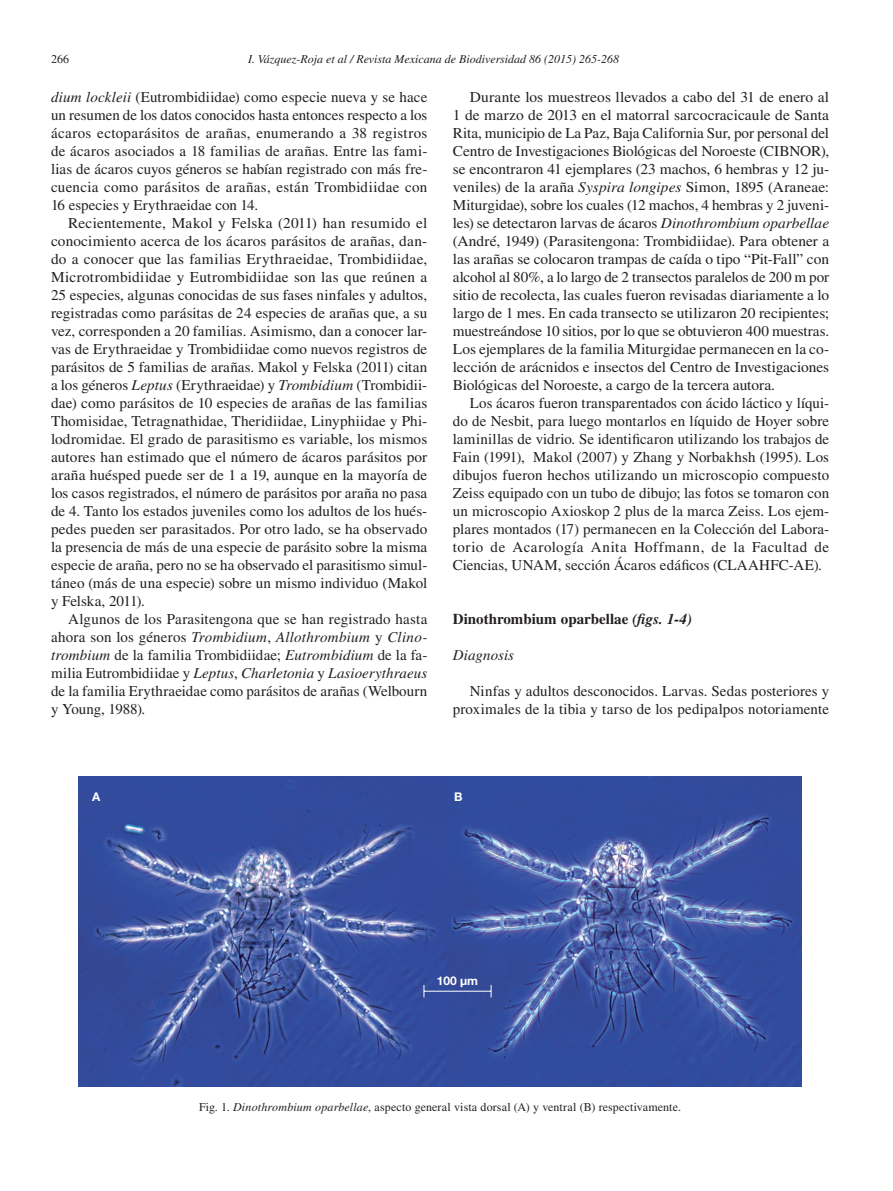
<style>
.page{position:relative;width:893px;height:1191px;background:#fff}
.page>*{position:absolute;margin:0;border:0;box-sizing:border-box;transform-origin:0 0}
.texto{font:15px/18px "Times LT Std";letter-spacing:.005em;color:#231f20;text-align:justify}
.t1{font:700 15px "Times LT Std";color:#231f20}
.H2_1{font:italic 15px "Times LT Std";letter-spacing:.005em;color:#231f20}
.pie_fig{font:12px "Times LT Std";letter-spacing:.005em;color:#231f20}
.t2{font:italic 12px "Times LT Std";color:#231f20}
.t3{font:700 12px "Helvetica Neue LT Std";color:#fff}
.s1{font-style:italic}
</style>
<div class="page">
<img style="left:79px;top:776px;width:723px;height:310px">
<svg style="left:491px;top:985px;width:1px;height:12px"></svg>
<hr style="left:424px;top:990px;width:67px;height:1px;background:#fff">
<p class="pie_fig" style="left:51px;top:53px;width:19px">266</p>
<p class="t2" style="left:248px;top:53px;width:372px">I. Vázquez-Roja et al / Revista Mexicana de Biodiversidad 86 (2015) 265-268</p>
<p class="texto" style="left:453px;top:88px;width:378px;text-indent:17px">Durante los muestreos llevados a cabo del 31 de enero al 1 de marzo de 2013 en el matorral sarcocracicaule de Santa Rita, municipio de La Paz, Baja California Sur, por personal del Centro de Investigaciones Biológicas del Noroeste (CIBNOR), se encontraron 41 ejemplares (23 machos, 6 hembras y 12 ju&shy;veniles) de la araña <span class="s1">Syspira longipes</span> Simon, 1895 (Araneae:<br>Miturgidae), sobre los cuales (12 machos, 4 hembras y 2 juveni&shy;les) se detectaron larvas de ácaros <span class="s1">Dinothrombium oparbellae </span>(André, 1949) (Parasitengona: Trombidiidae). Para obtener a las arañas se colocaron trampas de caída o tipo “Pit-Fall” con alcohol al 80%, a lo largo de 2 transectos paralelos de 200 m por sitio de recolecta, las cuales fueron revisadas diariamente a lo largo de 1 mes. En cada transecto se utilizaron 20 recipientes; muestreándose 10 sitios, por lo que se obtuvieron 400 muestras.<br>Los ejemplares de la familia Miturgidae permanecen en la co&shy;lección de arácnidos e insectos del Centro de Investigaciones Biológicas del Noroeste, a cargo de la tercera autora.</p>
<p class="texto" style="left:453px;top:394px;width:378px;text-indent:17px">Los ácaros fueron transparentados con ácido láctico y líqui&shy;do de Nesbit, para luego montarlos en líquido de Hoyer sobre laminillas de vidrio. Se identificaron utilizando los trabajos de Fain (1991), Makol (2007) y Zhang y Norbakhsh (1995). Los dibujos fueron hechos utilizando un microscopio compuesto Zeiss equipado con un tubo de dibujo; las fotos se tomaron con un microscopio Axioskop 2 plus de la marca Zeiss. Los ejem&shy;plares montados (17) permanecen en la Colección del Labora&shy;torio de Acarología Anita Hoffmann, de la Facultad de Ciencias, UNAM, sección Ácaros edáficos (CLAAHFC-AE).</p>
<p class="texto" style="left:51px;top:88px;width:378px"><span class="s1">dium lockleii</span> (Eutrombidiidae) como especie nueva y se hace un resumen de los datos conocidos hasta entonces respecto a los ácaros ectoparásitos de arañas, enumerando a 38 registros de ácaros asociados a 18 familias de arañas. Entre las fami&shy;lias de ácaros cuyos géneros se habían registrado con más fre&shy;cuencia como parásitos de arañas, están Trombidiidae con 16 especies y Erythraeidae con 14.</p>
<p class="texto" style="left:51px;top:214px;width:378px;text-indent:17px">Recientemente, Makol y Felska (2011) han resumido el conocimiento acerca de los ácaros parásitos de arañas, dan&shy;do a conocer que las familias Erythraeidae, Trombidiidae, Microtrombidiidae y Eutrombidiidae son las que reúnen a 25 especies, algunas conocidas de sus fases ninfales y adultos, registradas como parásitas de 24 especies de arañas que, a su vez, corresponden a 20 familias. Asimismo, dan a conocer lar&shy;vas de Erythraeidae y Trombidiidae como nuevos registros de parásitos de 5 familias de arañas. Makol y Felska (2011) citan a los géneros <span class="s1">Leptus</span> (Erythraeidae) y <span class="s1">Trombidium</span> (Trombidii&shy;dae) como parásitos de 10 especies de arañas de las familias Thomisidae, Tetragnathidae, Theridiidae, Linyphiidae y Phi&shy;lodromidae. El grado de parasitismo es variable, los mismos autores han estimado que el número de ácaros parásitos por araña huésped puede ser de 1 a 19, aunque en la mayoría de los casos registrados, el número de parásitos por araña no pasa de 4. Tanto los estados juveniles como los adultos de los hués&shy;pedes pueden ser parasitados. Por otro lado, se ha observado la presencia de más de una especie de parásito sobre la misma especie de araña, pero no se ha observado el parasitismo simul&shy;táneo (más de una especie) sobre un mismo individuo (Makol y Felska, 2011).</p>
<p class="texto" style="left:51px;top:610px;width:378px;text-indent:17px">Algunos de los Parasitengona que se han registrado hasta ahora son los géneros <span class="s1">Trombidium</span>, <span class="s1">Allothrombium</span> y <span class="s1">Clino&shy;trombium</span> de la familia Trombidiidae; <span class="s1">Eutrombidium</span> de la fa&shy;milia Eutrombidiidae y <span class="s1">Leptus</span>, <span class="s1">Charletonia</span> y <span class="s1">Lasioerythraeus </span>de la familia Erythraeidae como parásitos de arañas (Welbourn y Young, 1988).</p>
<h1 class="t1" style="left:453px;top:610px;width:241px">Dinothrombium oparbellae <span class="s1">(figs. 1-4)</span></h1>
<p class="H2_1" style="left:453px;top:647px;width:63px">Diagnosis</p>
<p class="texto" style="left:453px;top:682px;width:378px;text-align:right">Ninfas y adultos desconocidos. Larvas. Sedas posteriores y proximales de la tibia y tarso de los pedipalpos notoriamente</p>
<p class="t3" style="left:92px;top:789px;width:10px">A</p>
<p class="t3" style="left:454px;top:789px;width:10px">B</p>
<p class="t3" style="left:437px;top:973px;width:43px">100 µm</p>
<p class="pie_fig" style="left:199px;top:1100px;width:483px">Fig. 1. <span class="s1">Dinothrombium oparbellae</span>, aspecto general vista dorsal (A) y ventral (B) respectivamente.</p>
</div>
